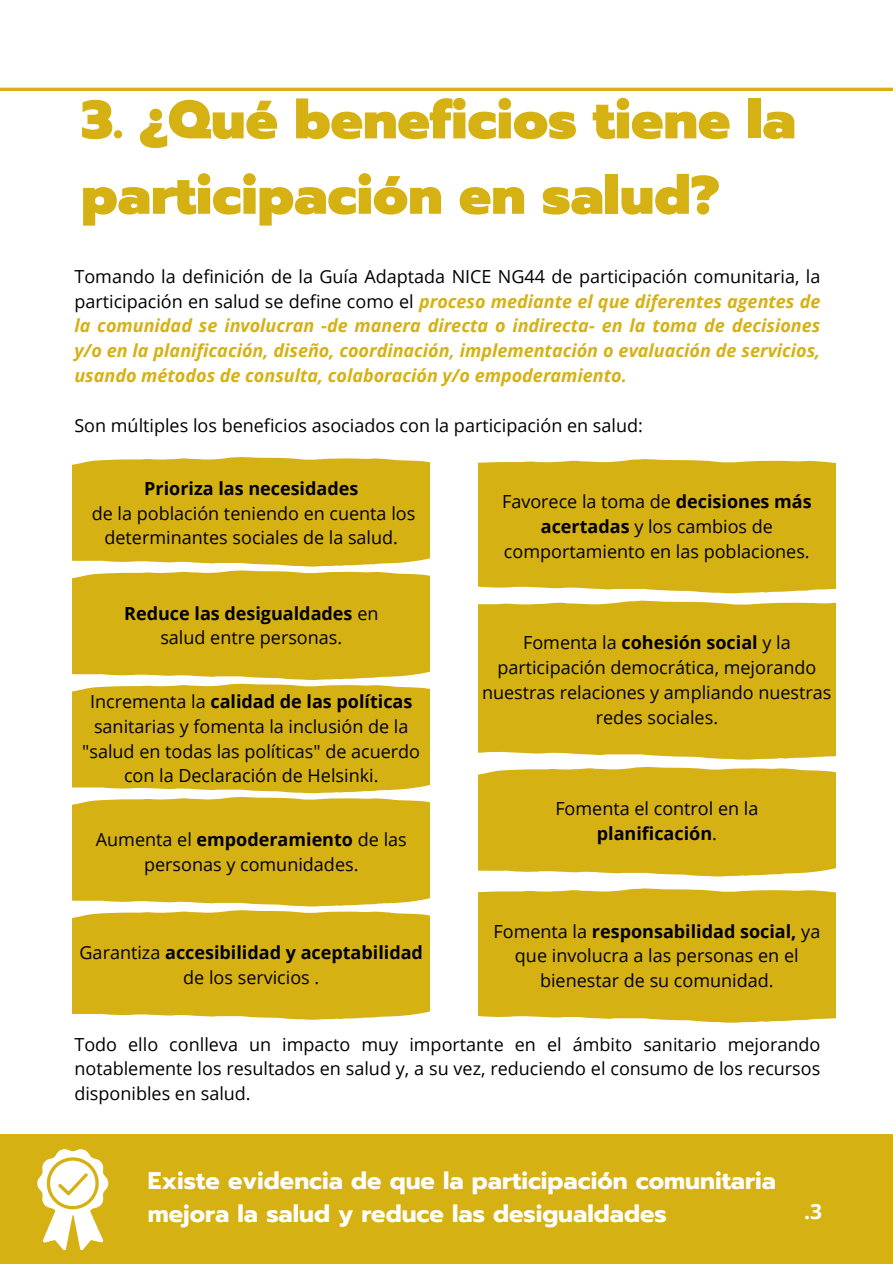
<style>
.page{position:relative;width:893px;height:1264px;background:#fff}
.page>*{position:absolute;margin:0;border:0;box-sizing:border-box;transform-origin:0 0}
.t1{font:900 54px/75.3px "Prompt";color:#d6b114}
.t2{font:700 24px/32.7px "Prompt";color:#fff}
.t3{font:700 21px "Open Sans";color:#fff}
.t4{font:18px/24.8px "Open Sans";color:#000;text-align:center}
.t5{font:italic 700 18px/24.8px "Open Sans";color:#d6b114;text-align:justify}
.t6{font:700 18px/24.8px "Open Sans";color:#000;text-align:center}
.s1{font-weight:400;font-style:normal;color:#000}
.s2{font-weight:400}
.s3{font-weight:700}
</style>
<div class="page">
<div style="left:0;top:1133px;width:892px;height:130px;background:#d6b114"></div>
<hr style="left:0;top:88px;width:892px;height:3px;background:#d6b114">
<div style="left:478px;top:600px;width:357px;height:160px;background:#d6b114"></div>
<div style="left:478px;top:888px;width:357px;height:134px;background:#d6b114"></div>
<div style="left:478px;top:767px;width:357px;height:109px;background:#d6b114"></div>
<div style="left:478px;top:459px;width:357px;height:134px;background:#d6b114"></div>
<svg style="left:73px;top:457px;width:356px;height:562px;background:#d9b625"></svg>
<svg style="left:37px;top:1149px;width:71px;height:101px"></svg>
<p class="t1" style="left:81px;top:83px;width:716px">3. ¿Qué beneficios tiene la participación en salud?</p>
<p class="t5" style="left:74px;top:263px;width:747px"><span class="s1">Tomando la definición de la Guía Adaptada NICE NG44 de participación comunitaria, la participación en salud se define como el</span> proceso mediante el que diferentes agentes de la comunidad se involucran -de manera directa o indirecta- en la toma de decisiones y/o en la planificación, diseño, coordinación, implementación o evaluación de servicios, usando métodos de consulta, colaboración y/o empoderamiento.</p>
<p class="t4" style="left:74px;top:412px;width:570px">Son múltiples los beneficios asociados con la participación en salud:</p>
<p class="t6" style="left:144px;top:475px;width:215px">Prioriza las necesidades</p>
<p class="t4" style="left:92px;top:500px;width:325px">de la población teniendo en cuenta los determinantes sociales de la salud.</p>
<p class="t6" style="left:124px;top:600px;width:256px">Reduce las desigualdades <span class="s2">en</span></p>
<p class="t4" style="left:160px;top:625px;width:183px">salud entre personas.</p>
<p class="t4" style="left:82px;top:688px;width:339px">Incrementa la <span class="s3">calidad de las políticas </span>sanitarias y fomenta la inclusión de la "salud en todas las políticas" de acuerdo con la Declaración de Helsinki.</p>
<p class="t4" style="left:96px;top:826px;width:312px">Aumenta el <span class="s3">empoderamiento</span> de las personas y comunidades.</p>
<p class="t6" style="left:80px;top:939px;width:345px"><span class="s2">Garantiza</span> accesibilidad y aceptabilidad <span class="s2">de los servicios .</span></p>
<p class="t4" style="left:502px;top:489px;width:311px">Favorece la toma de <span class="s3">decisiones más acertadas</span> y los cambios de comportamiento en las poblaciones.</p>
<p class="t4" style="left:482px;top:630px;width:351px">Fomenta la <span class="s3">cohesión social</span> y la participación democrática, mejorando nuestras relaciones y ampliando nuestras redes sociales.</p>
<p class="t4" style="left:555px;top:796px;width:204px">Fomenta el control en la</p>
<p class="t6" style="left:596px;top:820px;width:122px">planificación<span class="s2">.</span></p>
<p class="t4" style="left:493px;top:918px;width:328px">Fomenta la <span class="s3">responsabilidad social,</span> ya que involucra a las personas en el bienestar de su comunidad.</p>
<p class="t4" style="left:74px;top:1031px;width:747px;text-align:justify">Todo ello conlleva un impacto muy importante en el ámbito sanitario mejorando notablemente los resultados en salud y, a su vez, reduciendo el consumo de los recursos disponibles en salud.</p>
<p class="t2" style="left:148px;top:1164px;width:629px">Existe evidencia de que la participación comunitaria mejora la salud y reduce las desigualdades</p>
<p class="t3" style="left:804px;top:1196px;width:19px">.3</p>
</div>
